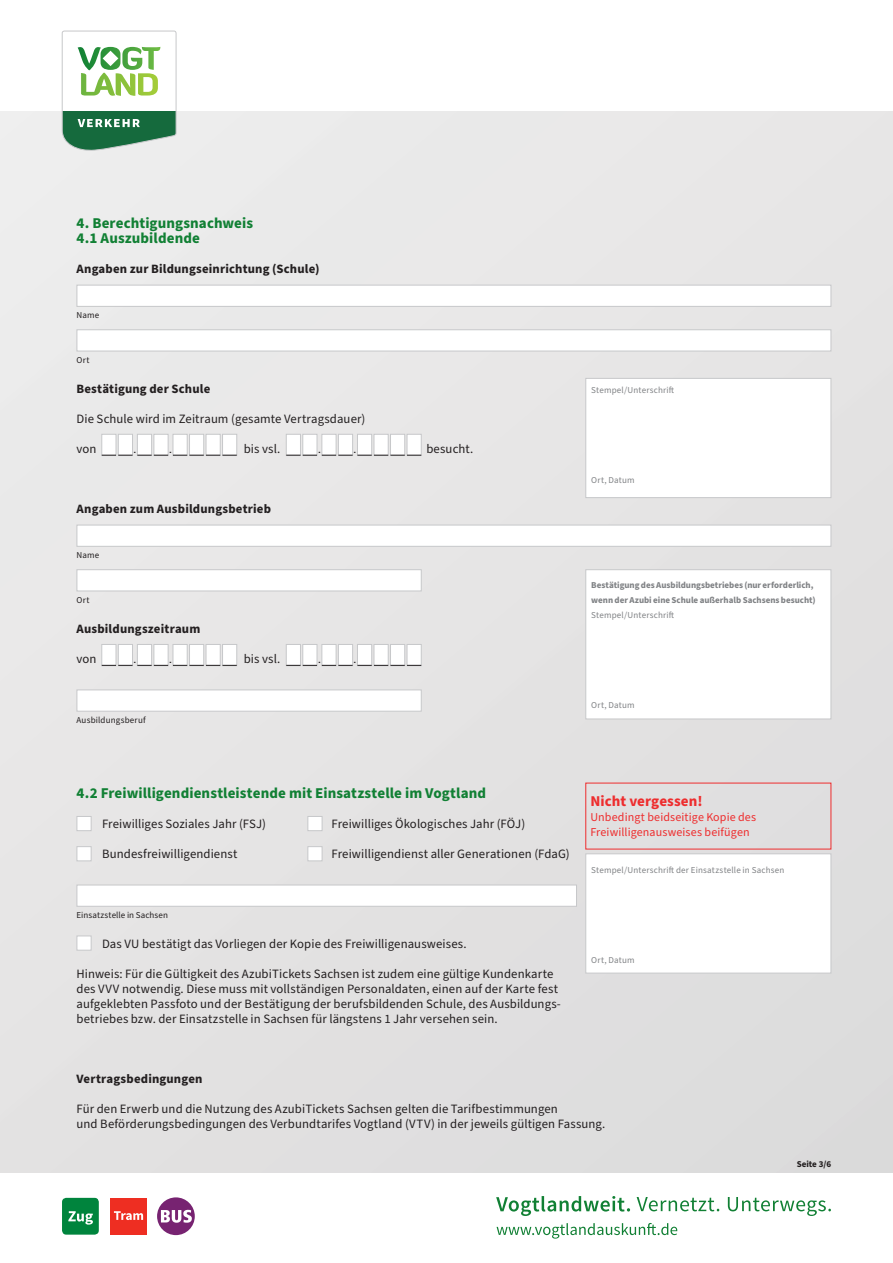
<style>
.page{position:relative;width:893px;height:1263px;background:#fff}
.page>*{position:absolute;margin:0;border:0;box-sizing:border-box;transform-origin:0 0}
.t1{font:700 15px/15px "Source Sans Pro";letter-spacing:.005em;color:#118034}
.t2{font:700 15px "Source Sans Pro";letter-spacing:.005em;color:#ee2d2e}
.t3{font:12.75px/15px "Source Sans Pro";letter-spacing:.01em;color:#231f20}
.t4{font:700 12.75px "Source Sans Pro";letter-spacing:.015em;color:#231f20}
.t5{font:12.75px "Helvetica";color:#231f20}
.t6{font:12px/15px "Source Sans Pro";letter-spacing:.01em;color:#ee2d2e}
.t7{font:9px "Source Sans Pro";letter-spacing:.02em;color:#808285}
.t8{font:700 9px/15px "Source Sans Pro";color:#808285}
.t9{font:9px "Source Sans Pro";letter-spacing:.02em;color:#231f20}
.t10{font:700 9px "Source Sans Pro";color:#231f20}
</style>
<div class="page">
<div style="left:0;top:111px;width:893px;height:1062px;background:#e6e5e5"></div>
<svg style="left:62px;top:31px;width:114px;height:120px"></svg>
<img style="left:81px;top:72px;width:77px;height:24px">
<img style="left:78px;top:47px;width:82px;height:23px">
<svg style="left:496px;top:1196px;width:335px;height:42px"></svg>
<div style="left:62px;top:1198px;width:37px;height:36px;background:#00843d;border-radius:4px"></div>
<svg style="left:68px;top:1211px;width:25px;height:13px"></svg>
<div style="left:110px;top:1198px;width:37px;height:37px;background:#ee2e22"></div>
<svg style="left:114px;top:1211px;width:29px;height:9px"></svg>
<div style="left:157px;top:1197px;width:38px;height:38px;background:#772371;border-radius:50%"></div>
<svg style="left:161px;top:1210px;width:31px;height:13px"></svg>
<div style="left:77px;top:285px;width:754px;height:22px;background:#fff;border:1px solid #c7c8ca"></div>
<div style="left:77px;top:525px;width:754px;height:22px;background:#fff;border:1px solid #c7c8ca"></div>
<div style="left:77px;top:329px;width:754px;height:22px;background:#fff;border:1px solid #c7c8ca"></div>
<div style="left:77px;top:569px;width:345px;height:22px;background:#fff;border:1px solid #c7c8ca"></div>
<div style="left:585px;top:378px;width:246px;height:120px;background:#fff;border:1px solid #c7c8ca"></div>
<div style="left:101px;top:434px;width:15px;height:22px;background:#fff;border:1px solid #c7c8ca"></div>
<div style="left:137px;top:434px;width:15px;height:22px;background:#fff;border:1px solid #c7c8ca"></div>
<div style="left:173px;top:434px;width:15px;height:22px;background:#fff;border:1px solid #c7c8ca"></div>
<div style="left:206px;top:434px;width:15px;height:22px;background:#fff;border:1px solid #c7c8ca"></div>
<div style="left:118px;top:434px;width:15px;height:22px;background:#fff;border:1px solid #c7c8ca"></div>
<div style="left:154px;top:434px;width:14px;height:22px;background:#fff;border:1px solid #c7c8ca"></div>
<div style="left:189px;top:434px;width:15px;height:22px;background:#fff;border:1px solid #c7c8ca"></div>
<div style="left:222px;top:434px;width:15px;height:22px;background:#fff;border:1px solid #c7c8ca"></div>
<svg style="left:102px;top:455px;width:135px;height:1px"></svg>
<div style="left:101px;top:644px;width:15px;height:22px;background:#fff;border:1px solid #c7c8ca"></div>
<div style="left:137px;top:644px;width:15px;height:22px;background:#fff;border:1px solid #c7c8ca"></div>
<div style="left:173px;top:644px;width:15px;height:22px;background:#fff;border:1px solid #c7c8ca"></div>
<div style="left:206px;top:644px;width:15px;height:22px;background:#fff;border:1px solid #c7c8ca"></div>
<div style="left:118px;top:644px;width:15px;height:22px;background:#fff;border:1px solid #c7c8ca"></div>
<div style="left:154px;top:644px;width:14px;height:22px;background:#fff;border:1px solid #c7c8ca"></div>
<div style="left:189px;top:644px;width:15px;height:22px;background:#fff;border:1px solid #c7c8ca"></div>
<div style="left:222px;top:644px;width:15px;height:22px;background:#fff;border:1px solid #c7c8ca"></div>
<svg style="left:102px;top:665px;width:135px;height:1px"></svg>
<div style="left:286px;top:434px;width:15px;height:22px;background:#fff;border:1px solid #c7c8ca"></div>
<div style="left:321px;top:434px;width:15px;height:22px;background:#fff;border:1px solid #c7c8ca"></div>
<div style="left:357px;top:434px;width:15px;height:22px;background:#fff;border:1px solid #c7c8ca"></div>
<div style="left:390px;top:434px;width:15px;height:22px;background:#fff;border:1px solid #c7c8ca"></div>
<div style="left:302px;top:434px;width:15px;height:22px;background:#fff;border:1px solid #c7c8ca"></div>
<div style="left:338px;top:434px;width:15px;height:22px;background:#fff;border:1px solid #c7c8ca"></div>
<div style="left:374px;top:434px;width:15px;height:22px;background:#fff;border:1px solid #c7c8ca"></div>
<div style="left:407px;top:434px;width:15px;height:22px;background:#fff;border:1px solid #c7c8ca"></div>
<svg style="left:286px;top:455px;width:135px;height:1px"></svg>
<div style="left:286px;top:644px;width:15px;height:22px;background:#fff;border:1px solid #c7c8ca"></div>
<div style="left:321px;top:644px;width:15px;height:22px;background:#fff;border:1px solid #c7c8ca"></div>
<div style="left:357px;top:644px;width:15px;height:22px;background:#fff;border:1px solid #c7c8ca"></div>
<div style="left:390px;top:644px;width:15px;height:22px;background:#fff;border:1px solid #c7c8ca"></div>
<div style="left:302px;top:644px;width:15px;height:22px;background:#fff;border:1px solid #c7c8ca"></div>
<div style="left:338px;top:644px;width:15px;height:22px;background:#fff;border:1px solid #c7c8ca"></div>
<div style="left:374px;top:644px;width:15px;height:22px;background:#fff;border:1px solid #c7c8ca"></div>
<div style="left:407px;top:644px;width:15px;height:22px;background:#fff;border:1px solid #c7c8ca"></div>
<svg style="left:286px;top:665px;width:135px;height:1px"></svg>
<div style="left:77px;top:816px;width:15px;height:15px;background:#fff;border:1px solid #c7c8ca"></div>
<div style="left:307px;top:816px;width:15px;height:15px;background:#fff;border:1px solid #c7c8ca"></div>
<div style="left:77px;top:846px;width:15px;height:15px;background:#fff;border:1px solid #c7c8ca"></div>
<div style="left:307px;top:846px;width:15px;height:15px;background:#fff;border:1px solid #c7c8ca"></div>
<div style="left:77px;top:885px;width:500px;height:22px;background:#fff;border:1px solid #c7c8ca"></div>
<div style="left:77px;top:689px;width:345px;height:22px;background:#fff;border:1px solid #c7c8ca"></div>
<div style="left:585px;top:569px;width:246px;height:150px;background:#fff;border:1px solid #c7c8ca"></div>
<div style="left:585px;top:853px;width:246px;height:120px;background:#fff;border:1px solid #c7c8ca"></div>
<div style="left:77px;top:935px;width:15px;height:15px;background:#fff;border:1px solid #c7c8ca"></div>
<p class="t1" style="left:77px;top:216px;width:178px">4. Berechtigungsnachweis<br>4.1 Auszubildende</p>
<p class="t4" style="left:77px;top:260px;width:244px">Angaben zur Bildungseinrichtung (Schule)</p>
<p class="t9" style="left:77px;top:309px;width:24px">Name</p>
<p class="t9" style="left:77px;top:354px;width:14px">Ort</p>
<p class="t4" style="left:77px;top:380px;width:135px">Bestätigung der Schule</p>
<p class="t3" style="left:77px;top:411px;width:290px">Die Schule wird im Zeitraum (gesamte Vertragsdauer)</p>
<p class="t3" style="left:77px;top:441px;width:22px">von</p>
<p class="t3" style="left:244px;top:441px;width:38px">bis vsl.</p>
<p class="t3" style="left:426px;top:441px;width:49px">besucht.</p>
<p class="t5" style="left:133px;top:438px;width:5px">.</p>
<p class="t5" style="left:169px;top:438px;width:5px">.</p>
<p class="t5" style="left:318px;top:438px;width:5px">.</p>
<p class="t5" style="left:353px;top:438px;width:5px">.</p>
<p class="t4" style="left:77px;top:500px;width:196px">Angaben zum Ausbildungsbetrieb</p>
<p class="t9" style="left:77px;top:549px;width:24px">Name</p>
<p class="t9" style="left:77px;top:594px;width:14px">Ort</p>
<p class="t4" style="left:77px;top:620px;width:125px">Ausbildungszeitraum</p>
<p class="t3" style="left:77px;top:651px;width:22px">von</p>
<p class="t3" style="left:244px;top:651px;width:38px">bis vsl.</p>
<p class="t5" style="left:133px;top:648px;width:5px">.</p>
<p class="t5" style="left:169px;top:648px;width:5px">.</p>
<p class="t9" style="left:77px;top:714px;width:71px">Ausbildungsberuf</p>
<p class="t5" style="left:318px;top:648px;width:5px">.</p>
<p class="t5" style="left:353px;top:648px;width:5px">.</p>
<p class="t7" style="left:591px;top:384px;width:84px">Stempel/Unterschrift</p>
<p class="t7" style="left:591px;top:474px;width:45px">Ort, Datum</p>
<p class="t8" style="left:591px;top:577px;width:226px">Bestätigung des Ausbildungsbetriebes (nur erforderlich, wenn der Azubi eine Schule außerhalb Sachsens besucht)</p>
<p class="t7" style="left:591px;top:609px;width:84px">Stempel/Unterschrift</p>
<p class="t7" style="left:591px;top:699px;width:45px">Ort, Datum</p>
<p class="t1" style="left:77px;top:786px;width:411px">4.2 Freiwilligendienstleistende mit Einsatzstelle im Vogtland</p>
<p class="t3" style="left:102px;top:816px;width:166px">Freiwilliges Soziales Jahr (FSJ)</p>
<p class="t3" style="left:332px;top:816px;width:195px">Freiwilliges Ökologisches Jahr (FÖJ)</p>
<p class="t3" style="left:102px;top:846px;width:137px">Bundesfreiwilligendienst</p>
<p class="t3" style="left:332px;top:846px;width:240px">Freiwilligendienst aller Generationen (FdaG)</p>
<p class="t9" style="left:77px;top:909px;width:93px">Einsatzstelle in Sachsen</p>
<p class="t3" style="left:102px;top:936px;width:366px">Das VU bestätigt das Vorliegen der Kopie des Freiwilligenausweises.</p>
<p class="t3" style="left:77px;top:966px;width:486px">Hinweis: Für die Gültigkeit des AzubiTickets Sachsen ist zudem eine gültige Kundenkarte des VVV notwendig. Diese muss mit vollständigen Personaldaten, einen auf der Karte fest aufgeklebten Passfoto und der Bestätigung der berufsbildenden Schule, des Ausbildungs&shy;betriebes bzw. der Einsatzstelle in Sachsen für längstens 1 Jahr versehen sein.</p>
<p class="t2" style="left:590px;top:790px;width:114px">Nicht vergessen!</p>
<p class="t6" style="left:590px;top:810px;width:167px">Unbedingt beidseitige Kopie des<br>Freiwilligenausweises beifügen</p>
<p class="t7" style="left:591px;top:864px;width:195px">Stempel/Unterschrift der Einsatzstelle in Sachsen</p>
<p class="t7" style="left:591px;top:954px;width:45px">Ort, Datum</p>
<p class="t4" style="left:77px;top:1070px;width:128px">Vertragsbedingungen</p>
<p class="t3" style="left:77px;top:1101px;width:530px">Für den Erwerb und die Nutzung des AzubiTickets Sachsen gelten die Tarifbestimmungen<br>und Beförderungsbedingungen des Verbundtarifes Vogtland (VTV) in der jeweils gültigen Fassung.</p>
<p class="t10" style="left:797px;top:1158px;width:36px">Seite 3/6</p>
</div>
